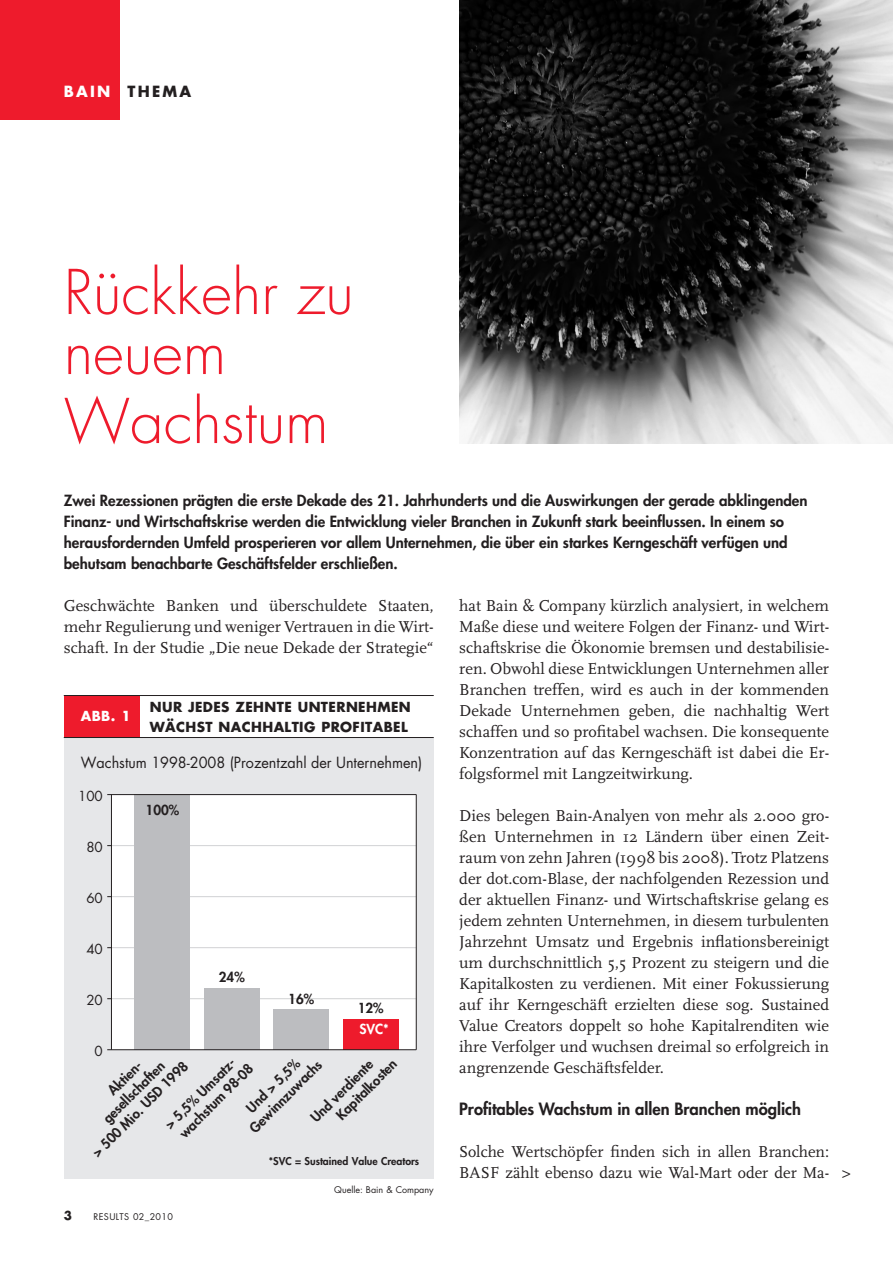
<style>
.page{position:relative;width:893px;height:1263px;background:#fff}
.page>*{position:absolute;margin:0;border:0;box-sizing:border-box;transform-origin:0 0}
.t1{font:300 60px "Futura";color:#ee1b2c}
.t2{font:16.5px/21px "Scala";color:#231f20;text-align:justify}
.t3{font:800 16.5px "Futura";color:#231f20}
.t4{font:800 15px/21px "Futura";color:#231f20}
.t5{font:15px "Futura";color:#231f20;scale:.96 1}
.t6{font:700 15px "Futura";letter-spacing:.15em;color:#231f20}
.t7{font:800 13.5px "Futura";color:#231f20}
.t8{font:700 13.5px "Futura";letter-spacing:.03em;color:#231f20}
.t9{font:13.5px "Futura";color:#231f20}
.t10{font:700 13.5px "Futura";color:#fff}
.t11{font:800 13.5px "Futura";color:#fff}
.t12{font:700 12px "Futura";color:#231f20}
.t13{font:800 10.5px "Futura";color:#231f20}
.t14{font:9px "Futura";color:#231f20}
.t15{font:9px "Futura";letter-spacing:.04em;color:#231f20}
.s1{color:#fff}
</style>
<div class="page">
<div style="left:0;top:0;width:119px;height:119px;background:#ee1b2c"></div>
<img style="left:459px;top:0;width:434px;height:443px">
<div style="left:64px;top:737px;width:370px;height:441px;background:#e6e7e9"></div>
<div style="left:64px;top:696px;width:75px;height:42px;background:#ee1b2c"></div>
<hr style="left:64px;top:695px;width:370px;height:1px;background:#231f20">
<hr style="left:64px;top:737px;width:370px;height:1px;background:#231f20">
<div style="left:111px;top:794px;width:305px;height:256px;background:#fff"></div>
<hr style="left:111px;top:845px;width:305px;height:1px;background:#d1d2d4">
<hr style="left:111px;top:896px;width:305px;height:1px;background:#d1d2d4">
<hr style="left:111px;top:947px;width:305px;height:1px;background:#d1d2d4">
<hr style="left:111px;top:998px;width:305px;height:1px;background:#d1d2d4">
<hr style="left:111px;top:794px;width:1px;height:256px;background:#231f20">
<hr style="left:416px;top:794px;width:1px;height:256px;background:#231f20">
<div style="left:343px;top:1019px;width:55px;height:31px;background:#ee1b2c"></div>
<div style="left:274px;top:1009px;width:55px;height:41px;background:#bcbdc0"></div>
<div style="left:204px;top:988px;width:55px;height:62px;background:#bcbdc0"></div>
<div style="left:135px;top:794px;width:55px;height:256px;background:#bcbdc0"></div>
<hr style="left:107px;top:1049px;width:309px;height:1px;background:#231f20">
<hr style="left:107px;top:794px;width:309px;height:1px;background:#231f20">
<p class="t6" style="left:64px;top:81px;width:129px"><span class="s1">BAIN</span> THEMA</p>
<p class="t1" style="left:64px;top:256px;width:291px">Rückkehr zu</p>
<p class="t1" style="left:64px;top:316px;width:164px">neuem</p>
<p class="t1" style="left:64px;top:385px;width:266px">Wachstum</p>
<p class="t4" style="left:64px;top:490px;width:745px">Zwei Rezessionen prägten die erste Dekade des 21. Jahrhunderts und die Auswirkungen der gerade abklingenden Finanz- und Wirtschaftskrise werden die Entwicklung vieler Branchen in Zukunft stark beeinflussen. In einem so herausfordernden Umfeld prosperieren vor allem Unternehmen, die über ein starkes Kerngeschäft verfügen und behutsam benachbarte Geschäftsfelder erschließen.</p>
<p class="t2" style="left:64px;top:595px;width:371px">Geschwächte Banken und überschuldete Staaten, mehr Regulierung und weniger Vertrauen in die Wirt&shy;schaft. In der Studie „Die neue Dekade der Strategie“</p>
<p class="t2" style="left:459px;top:595px;width:371px">hat Bain &amp; Company kürzlich analysiert, in welchem Maße diese und weitere Folgen der Finanz- und Wirt&shy;schaftskrise die Ökonomie bremsen und destabilisie&shy;ren. Obwohl diese Entwicklungen Unternehmen aller Branchen treffen, wird es auch in der kommenden Dekade Unternehmen geben, die nachhaltig Wert schaffen und so profitabel wachsen. Die konsequente Konzentration auf das Kerngeschäft ist dabei die Er&shy;folgsformel mit Langzeitwirkung.</p>
<p class="t2" style="left:459px;top:805px;width:371px">Dies belegen Bain-Analyen von mehr als 2.000 gro&shy;ßen Unternehmen in 12 Ländern über einen Zeit&shy;raum von zehn Jahren (1998 bis 2008). Trotz Platzens der dot.com-Blase, der nachfolgenden Rezession und der aktuellen Finanz- und Wirtschaftskrise gelang es jedem zehnten Unternehmen, in diesem turbulenten Jahrzehnt Umsatz und Ergebnis inflationsbereinigt um durchschnittlich 5,5 Prozent zu steigern und die Kapitalkosten zu verdienen. Mit einer Fokussierung auf ihr Kerngeschäft erzielten diese sog. Sustained Value Creators doppelt so hohe Kapitalrenditen wie ihre Verfolger und wuchsen dreimal so erfolgreich in angrenzende Geschäftsfelder.</p>
<p class="t3" style="left:459px;top:1098px;width:343px">Profitables Wachstum in allen Branchen möglich</p>
<p class="t2" style="left:459px;top:1141px;width:371px">Solche Wertschöpfer finden sich in allen Branchen:<br>BASF zählt ebenso dazu wie Wal-Mart oder der Ma-</p>
<p class="t8" style="left:150px;top:698px;width:262px">NUR JEDES ZEHNTE UNTERNEHMEN</p>
<p class="t8" style="left:150px;top:717px;width:259px">WÄCHST NACHHALTIG PROFITABEL</p>
<p class="t5" style="left:81px;top:753px;width:357px">Wachstum 1998-2008 (Prozentzahl der Unternehmen)</p>
<p class="t10" style="left:81px;top:707px;width:51px">ABB. 1</p>
<p class="t9" style="left:78px;top:788px;width:26px">100</p>
<p class="t7" style="left:146px;top:800px;width:35px">100%</p>
<p class="t9" style="left:86px;top:839px;width:18px">80</p>
<p class="t9" style="left:86px;top:890px;width:18px">60</p>
<p class="t9" style="left:86px;top:941px;width:18px">40</p>
<p class="t7" style="left:219px;top:968px;width:27px">24%</p>
<p class="t7" style="left:288px;top:990px;width:27px">16%</p>
<p class="t9" style="left:86px;top:992px;width:18px">20</p>
<p class="t7" style="left:358px;top:999px;width:27px">12%</p>
<p class="t11" style="left:359px;top:1020px;width:31px">SVC*</p>
<p class="t9" style="left:95px;top:1043px;width:10px">0</p>
<p class="t7" style="left:242px;top:1104px;width:71px;rotate:-45deg">Und &gt; 5,5%</p>
<p class="t7" style="left:88px;top:1148px;width:130px;rotate:-45deg">&gt; 500 Mio. USD 1998</p>
<p class="t7" style="left:332px;top:1111px;width:81px;rotate:-45deg">Kapitalkosten</p>
<p class="t7" style="left:307px;top:1113px;width:83px;rotate:-45deg">Und verdiente</p>
<p class="t7" style="left:161px;top:1120px;width:95px;rotate:-45deg">&gt; 5,5% Umsatz-</p>
<p class="t7" style="left:246px;top:1124px;width:97px;rotate:-45deg">Gewinnzuwachs</p>
<p class="t7" style="left:99px;top:1114px;width:83px;rotate:-45deg">gesellschaften</p>
<p class="t7" style="left:175px;top:1129px;width:100px;rotate:-45deg">wachstum 98-08</p>
<p class="t7" style="left:104px;top:1086px;width:43px;rotate:-45deg">Aktien-</p>
<p class="t13" style="left:269px;top:1154px;width:152px">*SVC = Sustained Value Creators</p>
<p class="t12" style="left:64px;top:1208px;width:10px">3</p>
<p class="t15" style="left:94px;top:1211px;width:81px">RESULTS 02_2010</p>
<p class="t14" style="left:334px;top:1184px;width:101px">Quelle: Bain &amp; Company</p>
<p class="t2" style="left:842px;top:1162px;width:11px">&gt;</p>
</div>
